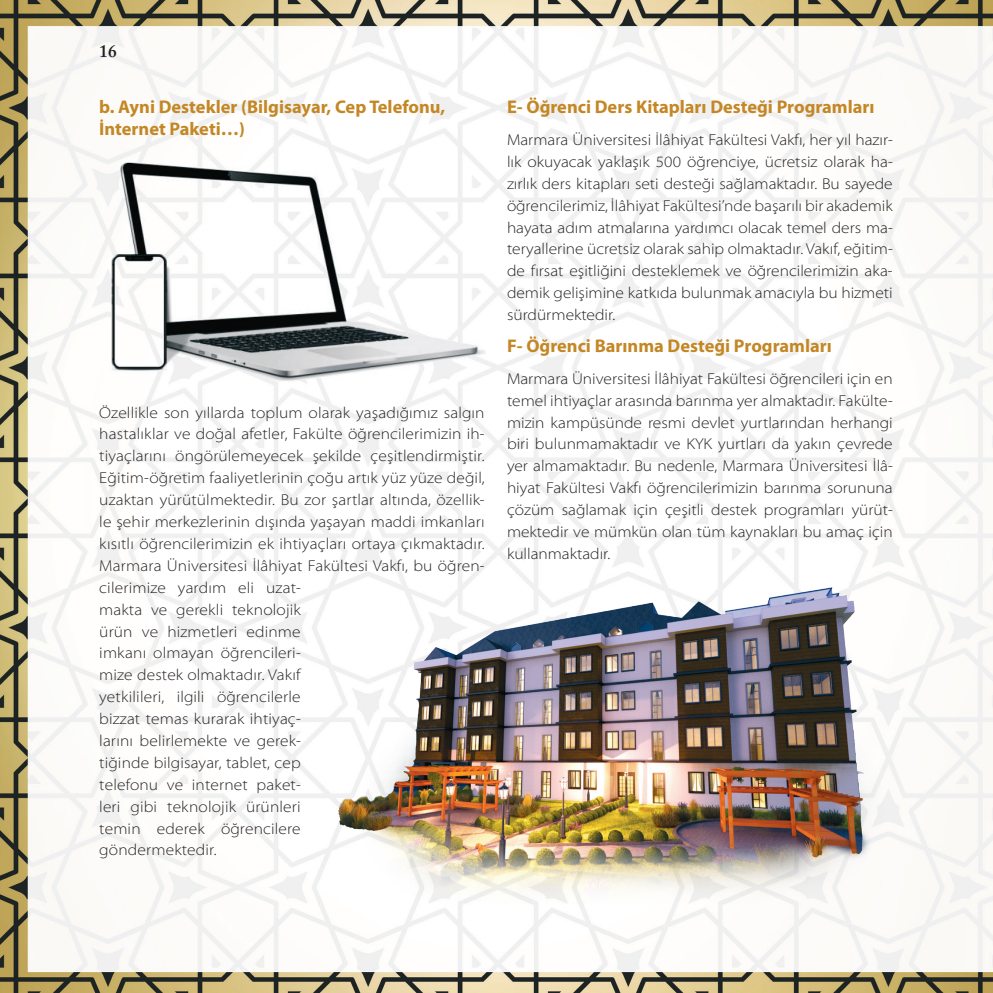
<style>
.page{position:relative;width:993px;height:993px;background:#fff}
.page>*{position:absolute;margin:0;border:0;box-sizing:border-box;transform-origin:0 0}
.t1{font:700 18.38px/21.9px "Myriad Pro";color:#c48725}
.t2{font:600 17.5px "Adobe Caslon Pro";color:#231f20}
.t3{font:300 semi-expanded 15.75px/21.9px "Myriad Pro";letter-spacing:.01em;color:#231f20;text-align:justify}
</style>
<div class="page">
<img style="left:0;top:0;width:992px;height:992px">
<img style="left:99px;top:155px;width:387px;height:236px">
<img style="left:317px;top:587px;width:570px;height:316px">
<p class="t2" style="left:99px;top:41px;width:19px">16</p>
<p class="t1" style="left:99px;top:96px;width:347px">b. Ayni Destekler (Bilgisayar, Cep Telefonu,<br>İnternet Paketi…)</p>
<p class="t3" style="left:99px;top:401px;width:387px;text-align:left">Özellikle son yıllarda toplum olarak yaşadığımız salgın hastalıklar ve doğal afetler, Fakülte öğrencilerimizin ih&shy;tiyaçlarını öngörülemeyecek şekilde çeşitlendirmiştir.<br>Eğitim-öğretim faaliyetlerinin çoğu artık yüz yüze değil, uzaktan yürütülmektedir. Bu zor şartlar altında, özellik&shy;le şehir merkezlerinin dışında yaşayan maddi imkanları kısıtlı öğrencilerimizin ek ihtiyaçları ortaya çıkmaktadır.<br>Marmara Üniversitesi İlâhiyat Fakültesi Vakfı, bu öğren&shy;cilerimize yardım eli uzat-<br>makta ve gerekli teknolojik<br>ürün ve hizmetleri edinme<br>imkanı olmayan öğrencileri-<br>mize destek olmaktadır. Vakıf<br>yetkilileri, ilgili öğrencilerle<br>bizzat temas kurarak ihtiyaç-<br>larını belirlemekte ve gerek-<br>tiğinde bilgisayar, tablet, cep<br>telefonu ve internet paket-<br>leri gibi teknolojik ürünleri<br>temin ederek öğrencilere<br>göndermektedir.</p>
<p class="t1" style="left:507px;top:96px;width:369px">E- Öğrenci Ders Kitapları Desteği Programları</p>
<p class="t3" style="left:507px;top:128px;width:387px">Marmara Üniversitesi İlâhiyat Fakültesi Vakfı, her yıl hazır&shy;lık okuyacak yaklaşık 500 öğrenciye, ücretsiz olarak ha&shy;zırlık ders kitapları seti desteği sağlamaktadır. Bu sayede öğrencilerimiz, İlâhiyat Fakültesi’nde başarılı bir akademik hayata adım atmalarına yardımcı olacak temel ders ma&shy;teryallerine ücretsiz olarak sahip olmaktadır. Vakıf, eğitim&shy;de fırsat eşitliğini desteklemek ve öğrencilerimizin aka&shy;demik gelişimine katkıda bulunmak amacıyla bu hizmeti sürdürmektedir.</p>
<p class="t1" style="left:507px;top:335px;width:326px">F- Öğrenci Barınma Desteği Programları</p>
<p class="t3" style="left:507px;top:367px;width:387px">Marmara Üniversitesi İlâhiyat Fakültesi öğrencileri için en temel ihtiyaçlar arasında barınma yer almaktadır. Fakülte&shy;mizin kampüsünde resmi devlet yurtlarından herhangi biri bulunmamaktadır ve KYK yurtları da yakın çevrede yer almamaktadır. Bu nedenle, Marmara Üniversitesi İlâ&shy;hiyat Fakültesi Vakfı öğrencilerimizin barınma sorununa çözüm sağlamak için çeşitli destek programları yürüt&shy;mektedir ve mümkün olan tüm kaynakları bu amaç için kullanmaktadır.</p>
</div>
